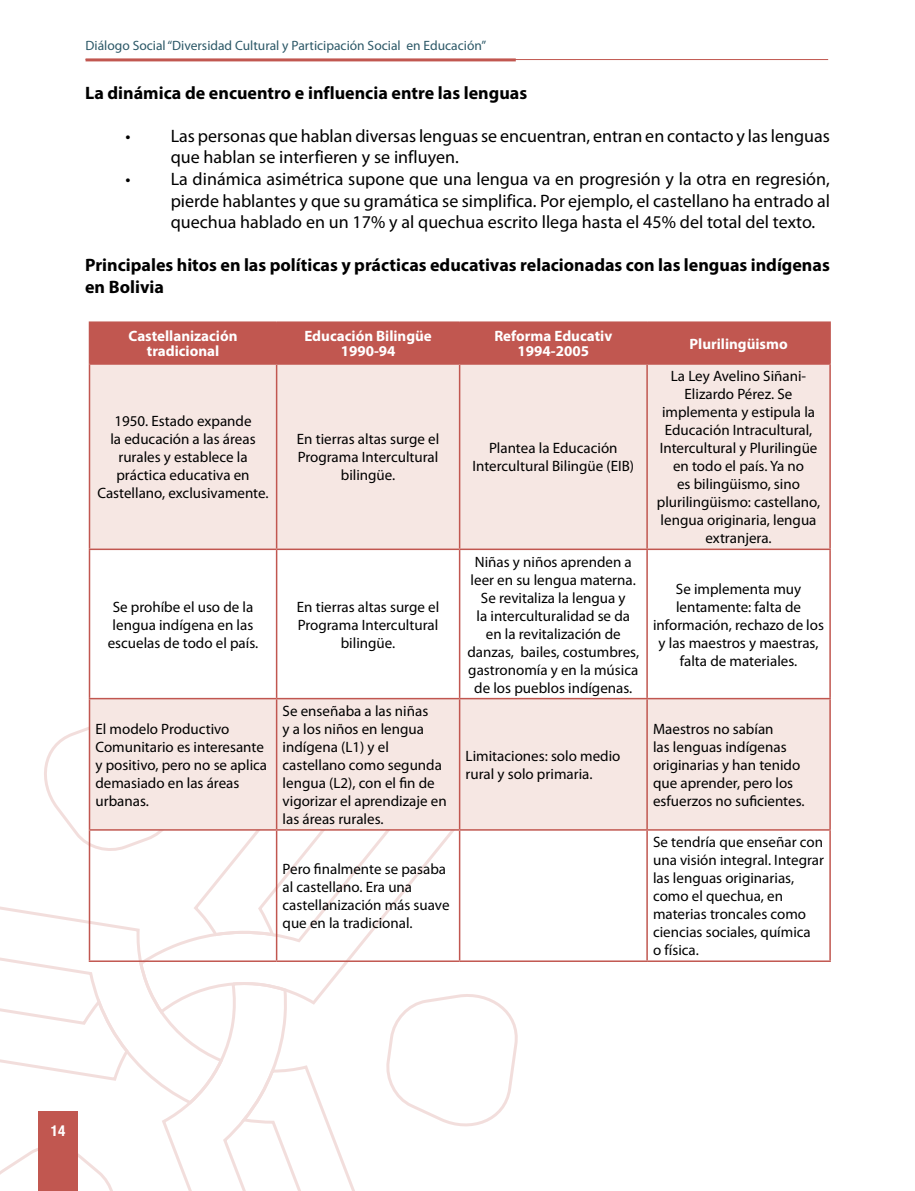
<style>
.page{position:relative;width:915px;height:1191px;background:#fff}
.page>*{position:absolute;margin:0;border:0;box-sizing:border-box;transform-origin:0 0}
.t1{font:18px/21.6px "Myriad Pro";color:#000}
.t2{font:700 18px/21.6px "Myriad Pro";color:#000}
.t3{font:15px/18px "Myriad Pro";color:#000;text-align:center}
.t4{font:700 15px/15px "Myriad Pro";color:#fff;text-align:center}
.t5{font:700 condensed 15px "Helvetica Neue LT Std";color:#fff}
.t6{font:13.5px "Myriad Pro";color:#2c5867}
</style>
<div class="page">
<div style="left:38px;top:1111px;width:40px;height:80px;background:#c15750"></div>
<hr style="left:85px;top:59px;width:742px;height:1px;background:#c15750">
<hr style="left:85px;top:58px;width:430px;height:3px;background:#c15750">
<svg style="left:180px;top:830px;width:285px;height:150px"></svg>
<svg style="left:0;top:889px;width:225px;height:197px"></svg>
<svg style="left:44px;top:703px;width:136px;height:154px"></svg>
<svg style="left:0;top:1148px;width:113px;height:43px"></svg>
<svg style="left:160px;top:980px;width:358px;height:211px"></svg>
<div style="left:90px;top:323px;width:739px;height:40px;background:#c15750"></div>
<svg style="left:90px;top:365px;width:739px;height:464px;fill:#f6e7e3"></svg>
<hr style="left:89px;top:321px;width:187px;height:2px;background:#c15750">
<hr style="left:89px;top:323px;width:1px;height:40px;background:#c15750">
<hr style="left:276px;top:321px;width:183px;height:2px;background:#c15750">
<hr style="left:276px;top:323px;width:1px;height:40px;background:#c15750">
<hr style="left:459px;top:321px;width:188px;height:2px;background:#c15750">
<hr style="left:458px;top:323px;width:2px;height:40px;background:#c15750">
<hr style="left:647px;top:321px;width:183px;height:2px;background:#c15750">
<hr style="left:646px;top:323px;width:1px;height:40px;background:#c15750">
<hr style="left:829px;top:323px;width:1px;height:40px;background:#c15750">
<hr style="left:89px;top:363px;width:187px;height:2px;background:#c15750">
<hr style="left:89px;top:365px;width:1px;height:183px;background:#c15750">
<hr style="left:276px;top:363px;width:183px;height:2px;background:#c15750">
<hr style="left:276px;top:365px;width:1px;height:183px;background:#c15750">
<hr style="left:459px;top:363px;width:188px;height:2px;background:#c15750">
<hr style="left:458px;top:365px;width:2px;height:183px;background:#c15750">
<hr style="left:647px;top:363px;width:183px;height:2px;background:#c15750">
<hr style="left:646px;top:365px;width:1px;height:183px;background:#c15750">
<hr style="left:829px;top:365px;width:1px;height:183px;background:#c15750">
<hr style="left:89px;top:548px;width:187px;height:2px;background:#c15750">
<hr style="left:89px;top:550px;width:1px;height:148px;background:#c15750">
<hr style="left:276px;top:548px;width:183px;height:2px;background:#c15750">
<hr style="left:276px;top:550px;width:1px;height:148px;background:#c15750">
<hr style="left:459px;top:548px;width:188px;height:2px;background:#c15750">
<hr style="left:458px;top:550px;width:2px;height:148px;background:#c15750">
<hr style="left:647px;top:548px;width:183px;height:2px;background:#c15750">
<hr style="left:646px;top:550px;width:1px;height:148px;background:#c15750">
<hr style="left:829px;top:550px;width:1px;height:148px;background:#c15750">
<hr style="left:89px;top:698px;width:187px;height:1px;background:#c15750">
<hr style="left:89px;top:699px;width:1px;height:130px;background:#c15750">
<hr style="left:276px;top:698px;width:183px;height:1px;background:#c15750">
<hr style="left:276px;top:699px;width:1px;height:130px;background:#c15750">
<hr style="left:459px;top:698px;width:188px;height:1px;background:#c15750">
<hr style="left:458px;top:699px;width:2px;height:130px;background:#c15750">
<hr style="left:647px;top:698px;width:183px;height:1px;background:#c15750">
<hr style="left:646px;top:699px;width:1px;height:130px;background:#c15750">
<hr style="left:829px;top:699px;width:1px;height:130px;background:#c15750">
<hr style="left:89px;top:829px;width:187px;height:1px;background:#c15750">
<hr style="left:89px;top:830px;width:1px;height:130px;background:#c15750">
<hr style="left:276px;top:829px;width:183px;height:1px;background:#c15750">
<hr style="left:276px;top:830px;width:1px;height:130px;background:#c15750">
<hr style="left:459px;top:829px;width:188px;height:1px;background:#c15750">
<hr style="left:458px;top:830px;width:2px;height:130px;background:#c15750">
<hr style="left:647px;top:829px;width:183px;height:1px;background:#c15750">
<hr style="left:646px;top:830px;width:1px;height:130px;background:#c15750">
<hr style="left:829px;top:830px;width:1px;height:130px;background:#c15750">
<hr style="left:89px;top:960px;width:187px;height:2px;background:#c15750">
<hr style="left:276px;top:960px;width:183px;height:2px;background:#c15750">
<hr style="left:459px;top:960px;width:188px;height:2px;background:#c15750">
<hr style="left:647px;top:960px;width:183px;height:2px;background:#c15750">
<p class="t6" style="left:85px;top:37px;width:402px">Diálogo Social “Diversidad Cultural y Participación Social en Educación”</p>
<p class="t2" style="left:85px;top:81px;width:443px">La dinámica de encuentro e influencia entre las lenguas</p>
<p class="t1" style="left:171px;top:125px;width:660px;text-indent:-45px">• Las personas que hablan diversas lenguas se encuentran, entran en contacto y las lenguas que hablan se interfieren y se influyen.</p>
<p class="t1" style="left:171px;top:168px;width:660px;text-align:justify;text-indent:-45px">• La dinámica asimétrica supone que una lengua va en progresión y la otra en regresión, pierde hablantes y que su gramática se simplifica. Por ejemplo, el castellano ha entrado al quechua hablado en un 17% y al quechua escrito llega hasta el 45% del total del texto.</p>
<p class="t2" style="left:85px;top:254px;width:746px">Principales hitos en las políticas y prácticas educativas relacionadas con las lenguas indígenas en Bolivia</p>
<p class="t4" style="left:128px;top:328px;width:110px">Castellanización tradicional</p>
<p class="t4" style="left:304px;top:328px;width:129px">Educación Bilingüe<br>1990-94</p>
<p class="t4" style="left:494px;top:328px;width:119px">Reforma Educativ<br>1994-2005</p>
<p class="t4" style="left:689px;top:336px;width:100px">Plurilingüismo</p>
<p class="t3" style="left:97px;top:412px;width:173px">1950. Estado expande<br>la educación a las áreas rurales y establece la práctica educativa en<br>Castellano, exclusivamente.</p>
<p class="t3" style="left:297px;top:430px;width:144px">En tierras altas surge el<br>Programa Intercultural bilingüe.</p>
<p class="t3" style="left:472px;top:439px;width:163px">Plantea la Educación<br>Intercultural Bilingüe (EIB)</p>
<p class="t3" style="left:108px;top:597px;width:152px">Se prohíbe el uso de la lengua indígena en las escuelas de todo el país.</p>
<p class="t3" style="left:297px;top:597px;width:144px">En tierras altas surge el<br>Programa Intercultural bilingüe.</p>
<p class="t3" style="left:95px;top:719px;width:173px;text-align:left">El modelo Productivo<br>Comunitario es interesante y positivo, pero no se aplica demasiado en las áreas urbanas.</p>
<p class="t3" style="left:282px;top:701px;width:165px;text-align:left">Se enseñaba a las niñas<br>y a los niños en lengua indígena (L1) y el castellano como segunda lengua (L2), con el fin de vigorizar el aprendizaje en las áreas rurales.</p>
<p class="t3" style="left:282px;top:860px;width:168px;text-align:left">Pero finalmente se pasaba al castellano. Era una castellanización más suave que en la tradicional.</p>
<p class="t3" style="left:467px;top:552px;width:173px">Niñas y niños aprenden a leer en su lengua materna.<br>Se revitaliza la lengua y<br>la interculturalidad se da en la revitalización de danzas, bailes, costumbres, gastronomía y en la música de los pueblos indígenas.</p>
<p class="t3" style="left:465px;top:746px;width:156px;text-align:left">Limitaciones: solo medio rural y solo primaria.</p>
<p class="t3" style="left:656px;top:367px;width:165px">La Ley Avelino Siñani-<br>Elizardo Pérez. Se implementa y estipula la<br>Educación Intracultural,<br>Intercultural y Plurilingüe en todo el país. Ya no<br>es bilingüismo, sino plurilingüismo: castellano, lengua originaria, lengua extranjera.</p>
<p class="t3" style="left:652px;top:579px;width:172px">Se implementa muy lentamente: falta de información, rechazo de los y las maestros y maestras, falta de materiales.</p>
<p class="t3" style="left:652px;top:719px;width:153px;text-align:left">Maestros no sabían<br>las lenguas indígenas originarias y han tenido que aprender, pero los esfuerzos no suficientes.</p>
<p class="t3" style="left:652px;top:833px;width:172px;text-align:left">Se tendría que enseñar con una visión integral. Integrar las lenguas originarias, como el quechua, en materias troncales como ciencias sociales, química<br>o física.</p>
<p class="t5" style="left:51px;top:1121px;width:16px">14</p>
</div>
